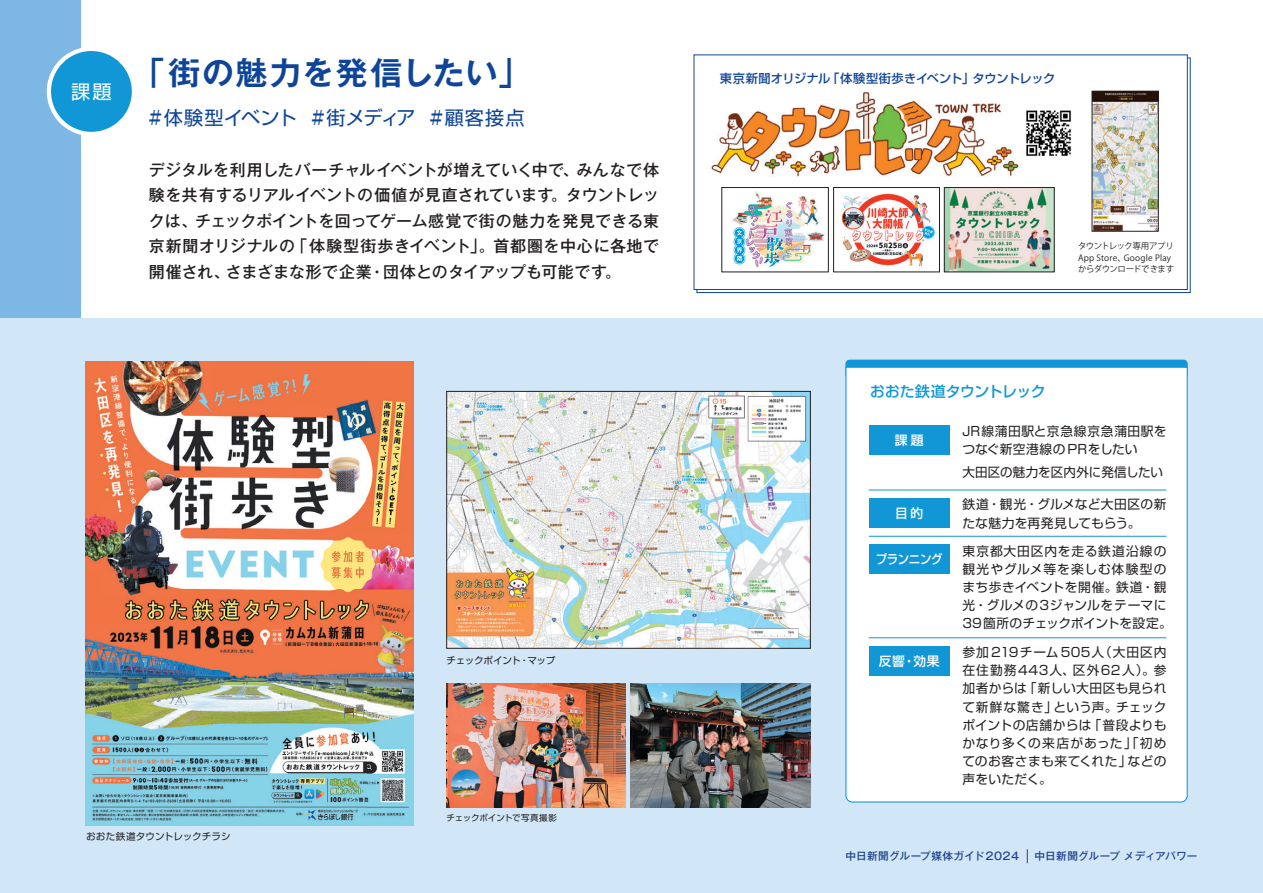
<style>
.page{position:relative;width:1263px;height:893px;background:#fff}
.page>*{position:absolute;margin:0;border:0;box-sizing:border-box;transform-origin:0 0}
.t1{font:700 31.95px "Gothic MB101 Pro De";letter-spacing:.045em;color:#0f4598}
.t2{font:19.2px "Shin Go Pro";letter-spacing:.015em;color:#0f4598}
.t3{font:19.2px "Shin Go Pro";color:#fff}
.t4{font:500 15.9px/25.5px "Gothic MB101 Pro";letter-spacing:.03em;color:#231f20;text-align:justify}
.t5{font:500 14.85px "Shin Go Pro";letter-spacing:-.03em;color:#1197d6}
.t6{font:12.75px/18.1px "Shin Go Pro";letter-spacing:.03em;color:#231f20}
.t7{font:12.75px/18.1px "Shin Go Pro";letter-spacing:.05em;color:#231f20}
.t8{font:12.75px "Shin Go Pro";letter-spacing:.005em;color:#231f20}
.t9{font:500 12.75px "Shin Go Pro";letter-spacing:-.025em;color:#fff}
.t10{font:500 12.75px "Shin Go Pro";letter-spacing:-.025em;color:#fff;scale:.9 1}
.t11{font:500 12.15px "Shin Go Pro";letter-spacing:-.02em;color:#0f4598}
.t12{font:500 10.65px "Gothic MB101 Pro";letter-spacing:.025em;color:#21448c}
.t13{font:9.6px "Shin Go Pro";letter-spacing:-.01em;color:#231f20}
.t14{font:8.55px/11.7px "Koz Go Pr 6 N";letter-spacing:-.03em;color:#231f20}
.t15{font:8.55px "Shin Go Pro";letter-spacing:-.015em;color:#231f20}
</style>
<div class="page">
<div style="left:0;top:0;width:81px;height:327px;background:#7db8e4"></div>
<div style="left:0;top:319px;width:1263px;height:574px;background:#d1e7f7"></div>
<div style="left:693px;top:54px;width:495px;height:236px;background:#fff;border:1px solid #0f4598"></div>
<div style="left:845px;top:360px;width:343px;height:19px;background:#1197d6;border-radius:4px"></div>
<div style="left:845px;top:366px;width:343px;height:437px;background:#fff"></div>
<svg style="left:1027px;top:849px;width:1px;height:14px"></svg>
<div style="left:47px;top:47px;width:89px;height:89px;background:#fff;border-radius:50%"></div>
<div style="left:51px;top:51px;width:81px;height:81px;background:#1197d6;border-radius:50%"></div>
<img style="left:1026px;top:110px;width:46px;height:46px">
<img style="left:732px;top:191px;width:93px;height:77px">
<img style="left:841px;top:193px;width:94px;height:74px">
<div style="left:833px;top:187px;width:107px;height:85px;border:1px solid #231f20"></div>
<img style="left:946px;top:189px;width:106px;height:81px">
<div style="left:944px;top:187px;width:110px;height:85px;border:1px solid #231f20"></div>
<img style="left:711px;top:92px;width:308px;height:85px">
<img style="left:1094px;top:93px;width:62px;height:136px">
<div style="left:1092px;top:91px;width:66px;height:140px;border:1px solid #231f20"></div>
<div style="left:869px;top:425px;width:80px;height:30px;background:#1197d6"></div>
<div style="left:869px;top:544px;width:80px;height:30px;background:#1197d6"></div>
<div style="left:869px;top:498px;width:80px;height:30px;background:#1197d6"></div>
<div style="left:869px;top:646px;width:80px;height:30px;background:#1197d6"></div>
<hr style="left:869px;top:490px;width:297px;height:1px;background:#1197d6">
<hr style="left:869px;top:536px;width:297px;height:1px;background:#1197d6">
<hr style="left:869px;top:637px;width:297px;height:1px;background:#1197d6">
<img style="left:85px;top:361px;width:328px;height:464px">
<img style="left:631px;top:684px;width:179px;height:123px">
<img style="left:446px;top:684px;width:179px;height:123px">
<img style="left:448px;top:393px;width:360px;height:253px">
<div style="left:446px;top:391px;width:364px;height:257px;border:1px solid #231f20"></div>
<h2 class="t3" style="left:71px;top:76px;width:42px">課題</h2>
<h1 class="t1" style="left:133px;top:47px;width:399px">「街の魅力を発信したい」</h1>
<h2 class="t2" style="left:149px;top:102px;width:377px">#体験型イベント #街メディア #顧客接点</h2>
<p class="t4" style="left:149px;top:155px;width:512px">デジタルを利用したバーチャルイベントが増えていく中で、みんなで体験を共有するリアルイベントの価値が見直されています。タウントレックは、チェックポイントを回ってゲーム感覚で街の魅力を発見できる東京新聞オリジナルの「体験型街歩きイベント」。首都圏を中心に各地で開催され、さまざまな形で企業・団体とのタイアップも可能です。</p>
<p class="t13" style="left:446px;top:652px;width:110px">チェックポイント・マップ</p>
<p class="t15" style="left:446px;top:811px;width:112px">チェックポイントで写真撮影</p>
<p class="t13" style="left:86px;top:828px;width:146px">おおた鉄道タウントレックチラシ</p>
<p class="t11" style="left:720px;top:69px;width:337px">東京新聞オリジナル「体験型街歩きイベント」タウントレック</p>
<p class="t14" style="left:1078px;top:240px;width:98px">タウントレック専用アプリ<br>App Store、Google Playからダウンロードできます</p>
<p class="t5" style="left:870px;top:379px;width:177px">おおた鉄道タウントレック</p>
<p class="t9" style="left:895px;top:429px;width:30px">課題</p>
<p class="t9" style="left:895px;top:503px;width:30px">目的</p>
<p class="t10" style="left:876px;top:549px;width:76px">プランニング</p>
<p class="t9" style="left:879px;top:650px;width:62px">反響・効果</p>
<p class="t6" style="left:962px;top:421px;width:206px">JR線蒲田駅と京急線京急蒲田駅をつなぐ新空港線のPRをしたい</p>
<p class="t8" style="left:962px;top:461px;width:202px">大田区の魅力を区内外に発信したい</p>
<p class="t6" style="left:962px;top:494px;width:206px">鉄道・観光・グルメなど大田区の新たな魅力を再発見してもらう。</p>
<p class="t7" style="left:962px;top:540px;width:211px">東京都大田区内を走る鉄道沿線の観光やグルメ等を楽しむ体験型のまち歩きイベントを開催。鉄道・観光・グルメの3ジャンルをテーマに<br>39箇所のチェックポイントを設定。</p>
<p class="t6" style="left:962px;top:642px;width:206px;text-align:justify">参加 219チーム505人（大田区内在住勤務443人、区外62人）。参加者からは「新しい大田区も見られて新鮮な驚き」という声。チェックポイントの店舗からは「普段よりもかなり多くの来店があった」「初めてのお客さまも来てくれた」などの声をいただく。</p>
<p class="t12" style="left:845px;top:847px;width:354px">中日新聞グループ媒体ガイド2024　 中日新聞グループメディアパワー</p>
</div>
